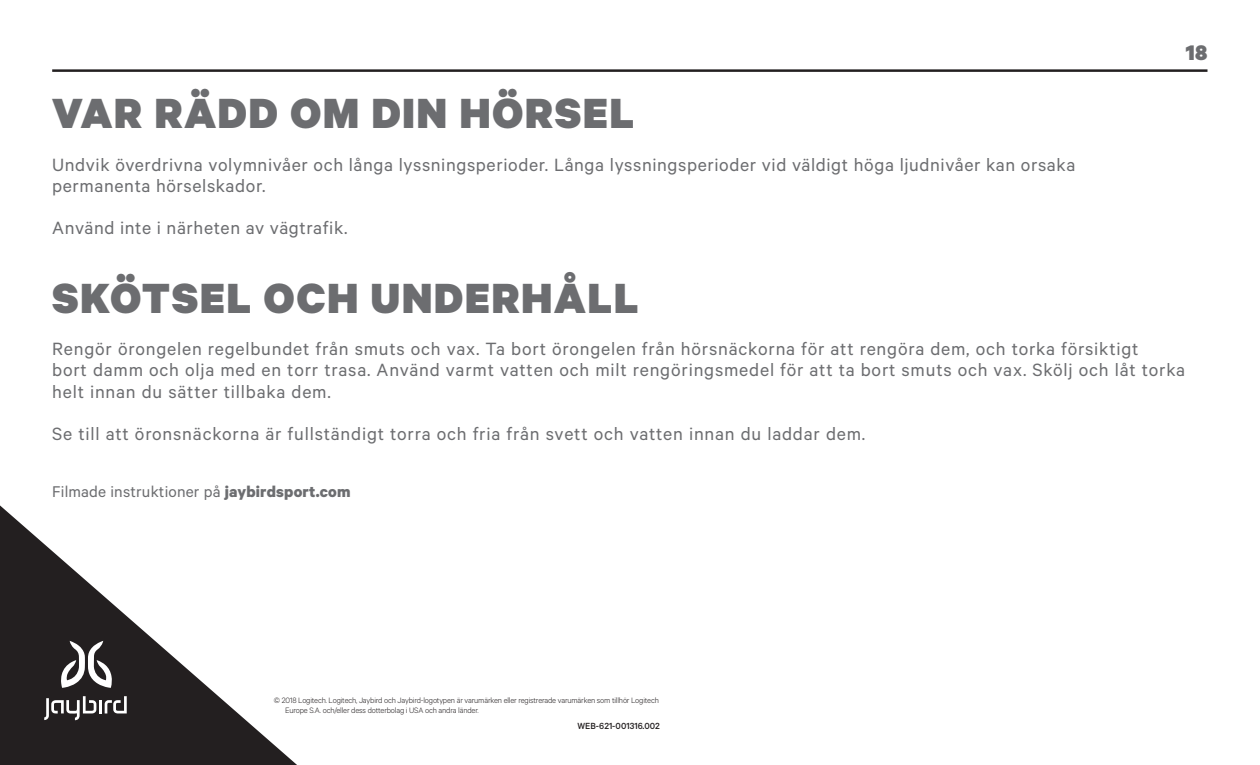
<style>
.page{position:relative;width:1260px;height:765px;background:#fff}
.page>*{position:absolute;margin:0;border:0;box-sizing:border-box;transform-origin:0 0}
.t1{font:900 47.5px "Calibre";letter-spacing:.04em;color:#6c6d70}
.t2{font:900 23.75px "Calibre";color:#6c6d70}
.t3{font:20px/21.2px "Calibre";letter-spacing:.04em;color:#6c6d70}
.t4{font:17.5px "Calibre";letter-spacing:.01em;color:#6c6d70}
.t5{font:500 10px "Calibre";color:#231f20}
.t6{font:300 8.75px/10.5px "Calibre";letter-spacing:-.02em;color:#231f20}
.s1{font-weight:700}
</style>
<div class="page">
<hr style="left:52px;top:69px;width:1155px;height:3px;background:#231f20">
<svg style="left:0;top:505px;width:297px;height:260px"></svg>
<svg style="left:61px;top:641px;width:51px;height:47px"></svg>
<svg style="left:44px;top:696px;width:52px;height:24px"></svg>
<svg style="left:105px;top:696px;width:22px;height:17px"></svg>
<hr style="left:99px;top:700px;width:3px;height:14px;background:#fff">
<p class="t2" style="left:1186px;top:38px;width:23px">18</p>
<p class="t1" style="left:52px;top:83px;width:584px">VAR RÄDD OM DIN HÖRSEL</p>
<p class="t3" style="left:52px;top:153px;width:1025px">Undvik överdrivna volymnivåer och långa lyssningsperioder. Långa lyssningsperioder vid väldigt höga ljudnivåer kan orsaka permanenta hörselskador.</p>
<p class="t3" style="left:52px;top:217px;width:297px">Använd inte i närheten av vägtrafik.</p>
<p class="t1" style="left:52px;top:268px;width:588px">SKÖTSEL OCH UNDERHÅLL</p>
<p class="t3" style="left:52px;top:338px;width:1135px">Rengör örongelen regelbundet från smuts och vax. Ta bort örongelen från hörsnäckorna för att rengöra dem, och torka försiktigt<br>bort damm och olja med en torr trasa. Använd varmt vatten och milt rengöringsmedel för att ta bort smuts och vax. Skölj och låt torka helt innan du sätter tillbaka dem.</p>
<p class="t3" style="left:52px;top:423px;width:815px">Se till att öronsnäckorna är fullständigt torra och fria från svett och vatten innan du laddar dem.</p>
<p class="t4" style="left:52px;top:482px;width:300px">Filmade instruktioner på <span class="s1">jaybirdsport.com</span></p>
<p class="t6" style="left:285px;top:694px;width:375px;text-indent:-11px">© 2018 Logitech. Logitech, Jaybird och Jaybird-logotypen är varumärken eller registrerade varumärken som tillhör Logitech<br>Europe S.A. och/eller dess dotterbolag i USA och andra länder.</p>
<p class="t5" style="left:578px;top:720px;width:84px">WEB-621-001316.002</p>
</div>
